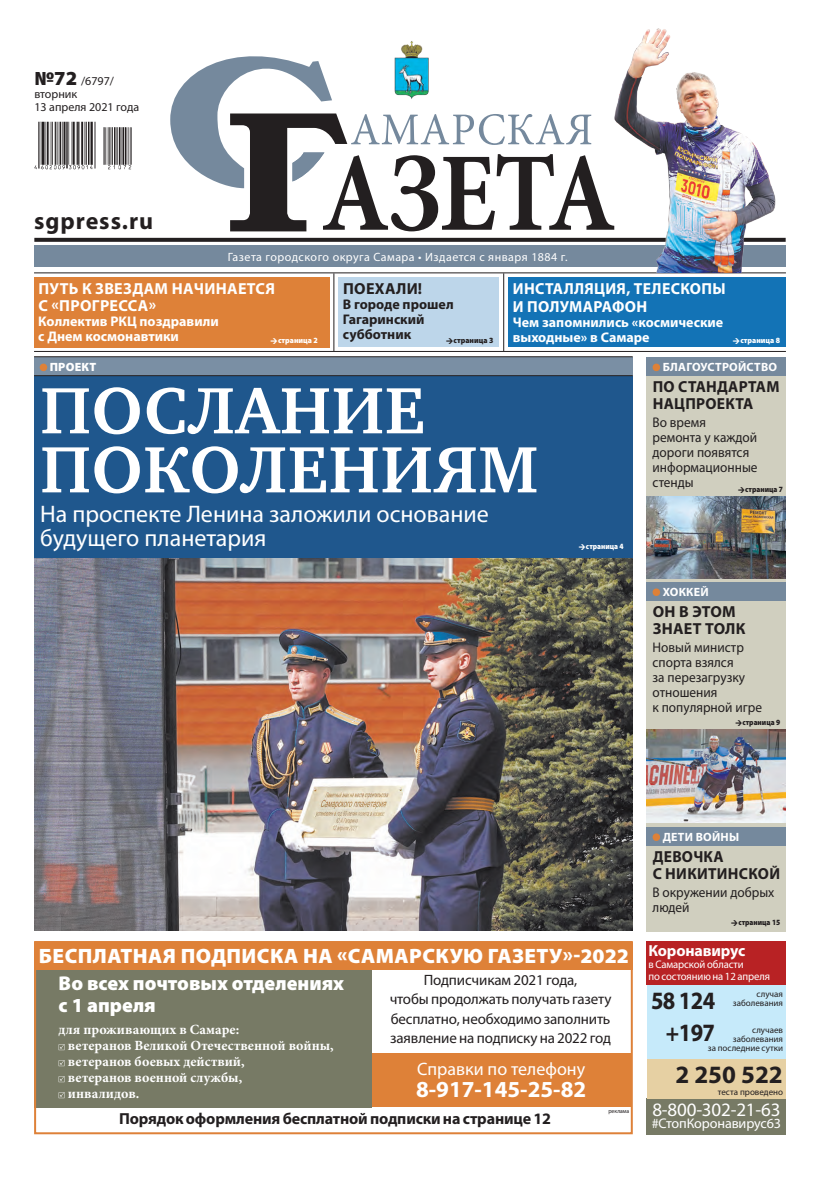
<style>
.page{position:relative;width:820px;height:1191px;background:#fff}
.page>*{position:absolute;margin:0;border:0;box-sizing:border-box;transform-origin:0 0}
.t1{font:700 67px/59px "Charter C";letter-spacing:.01em;color:#fff}
.t2{font:700 25px "Myriad Pro";letter-spacing:-.025em;color:#231f20;scale:.9 1}
.t3{font:700 25px "Myriad Pro";letter-spacing:-.025em;color:#231f20}
.t4{font:24px/24px "Myriad Pro";color:#fff}
.t5{font:700 24px "Myriad Pro";letter-spacing:.04em;color:#231f20}
.t6{font:700 23px "Myriad Pro";color:#fff}
.t7{font:900 20.9px "Myriad Pro";letter-spacing:.02em;color:#fff}
.t8{font:900 20px/22px "Myriad Pro";color:#fff}
.t9{font:19px "Myriad Pro";letter-spacing:-.01em;color:#fff}
.t10{font:18px "Myriad Pro";color:#fff}
.t11{font:700 16px/17px "Myriad Pro";letter-spacing:.005em;color:#231f20}
.t12{font:700 16px/17px "Myriad Pro";letter-spacing:.02em;color:#fff}
.t13{font:700 16px "Myriad Pro";letter-spacing:-.01em;color:#fff}
.t14{font:15px/19.1px "Myriad Pro";letter-spacing:-.01em;color:#231f20;text-align:center}
.t15{font:14px/15px "Myriad Pro";color:#231f20;scale:.95 1}
.t16{font:700 14px/16px "Minion Pro";color:#fff}
.t17{font:700 14px/15px "Myriad Pro";color:#fff}
.t18{font:700 14px/15px "Myriad Pro";color:#231f20}
.t19{font:14px "Myriad Pro";letter-spacing:-.01em;color:#fff}
.t20{font:12px "Myriad Pro";letter-spacing:.04em;color:#fff}
.t21{font:12px/13px "Myriad Pro";color:#231f20}
.t22{font:700 12px "Myriad Pro";letter-spacing:.02em;color:#fff}
.t23{font:900 12px "Myriad Pro";letter-spacing:.02em;color:#fff}
.t24{font:11px/12px "Myriad Pro";letter-spacing:-.01em;color:#fff}
.t25{font:9px/9px "Myriad Pro";color:#231f20;text-align:right}
.t26{font:900 8px "Myriad Pro";color:#231f20;scale:.9 1}
.t27{font:900 8px "Myriad Pro";color:#fff;scale:.95 1}
.t28{font:900 8px "Myriad Pro";color:#fff;scale:.9 1}
.t29{font:900 8px "Myriad Pro";color:#231f20;scale:.95 1}
.t30{font:6px "Myriad Pro";color:#231f20;scale:.95 1}
.s1{font-weight:900;font-size:20px}
</style>
<div class="page">
<img style="left:34px;top:558px;width:598px;height:372px">
<div style="left:647px;top:984px;width:138px;height:78px;background:#c6eafa"></div>
<div style="left:34px;top:374px;width:598px;height:184px;background:#1f578d"></div>
<div style="left:34px;top:246px;width:751px;height:21px;background:#75899d"></div>
<hr style="left:34px;top:351px;width:751px;height:1px;background:#231f20">
<div style="left:338px;top:277px;width:160px;height:70px;background:#bdd6ea"></div>
<div style="left:34px;top:277px;width:295px;height:71px;background:#de8138"></div>
<hr style="left:333px;top:273px;width:1px;height:78px;background:#231f20">
<hr style="left:503px;top:273px;width:1px;height:78px;background:#231f20">
<svg style="left:34px;top:238px;width:574px;height:4px;background:#2c2829"></svg>
<img style="left:34px;top:122px;width:98px;height:48px">
<div style="left:34px;top:357px;width:598px;height:19px;background:#7a8fa4"></div>
<hr style="left:34px;top:356px;width:598px;height:1px;background:#231f20">
<hr style="left:34px;top:375px;width:598px;height:1px;background:#231f20">
<div style="left:40px;top:363px;width:7px;height:8px;background:#de8138;border-radius:50%"></div>
<div style="left:646px;top:376px;width:139px;height:555px;background:#d0cfbf"></div>
<div style="left:646px;top:357px;width:139px;height:19px;background:#75899d"></div>
<div style="left:652px;top:363px;width:7px;height:8px;background:#de8138;border-radius:50%"></div>
<div style="left:646px;top:827px;width:139px;height:19px;background:#75899d"></div>
<div style="left:652px;top:833px;width:7px;height:8px;background:#de8138;border-radius:50%"></div>
<div style="left:646px;top:941px;width:139px;height:43px;background:#b82224"></div>
<div style="left:646px;top:1098px;width:139px;height:36px;background:#777a65"></div>
<div style="left:647px;top:1059px;width:138px;height:40px;background:#e6d0a3"></div>
<svg style="left:170px;top:41px;width:438px;height:190px"></svg>
<hr style="left:34px;top:272px;width:751px;height:1px;background:#231f20">
<div style="left:369px;top:1053px;width:262px;height:54px;background:#de8138"></div>
<div style="left:34px;top:967px;width:337px;height:140px;background:#777a65"></div>
<div style="left:34px;top:941px;width:598px;height:193px;border:2px solid #de8138"></div>
<div style="left:34px;top:942px;width:598px;height:27px;background:#de8138"></div>
<svg style="left:59px;top:1044px;width:6px;height:6px"></svg>
<svg style="left:59px;top:1060px;width:6px;height:6px"></svg>
<svg style="left:59px;top:1076px;width:6px;height:6px"></svg>
<svg style="left:59px;top:1092px;width:6px;height:6px"></svg>
<div style="left:508px;top:277px;width:277px;height:70px;background:#1373b6"></div>
<img style="left:608px;top:28px;width:178px;height:244px">
<div style="left:646px;top:582px;width:139px;height:19px;background:#75899d"></div>
<div style="left:652px;top:588px;width:7px;height:8px;background:#de8138;border-radius:50%"></div>
<img style="left:646px;top:729px;width:139px;height:93px">
<img style="left:646px;top:496px;width:139px;height:82px">
<p class="t21" style="left:34px;top:74px;width:106px"><span class="s1">№72</span> /6797/ вторник<br>13 апреля 2021 года</p>
<h3 class="t5" style="left:34px;top:206px;width:120px">sgpress.ru</h3>
<p class="t20" style="left:228px;top:249px;width:341px">Газета городского округа Самара • Издается с января 1884 г.</p>
<p class="t12" style="left:38px;top:279px;width:238px">ПУТЬ К ЗВЕЗДАМ НАЧИНАЕТСЯ<br>С «ПРОГРЕССА»</p>
<p class="t17" style="left:38px;top:313px;width:182px">Коллектив РКЦ поздравили с Днем космонавтики</p>
<p class="t27" style="left:278px;top:335px;width:43px">страница 2</p>
<p class="t11" style="left:343px;top:279px;width:81px">ПОЕХАЛИ!</p>
<p class="t18" style="left:343px;top:296px;width:112px">В городе прошел<br>Гагаринский субботник</p>
<p class="t29" style="left:453px;top:335px;width:43px">страница 3</p>
<p class="t12" style="left:512px;top:279px;width:214px;line-height:18px">ИНСТАЛЛЯЦИЯ, ТЕЛЕСКОПЫ<br>И ПОЛУМАРАФОН</p>
<p class="t17" style="left:512px;top:314px;width:212px">Чем запомнились «космические выходные» в Самаре</p>
<p class="t27" style="left:740px;top:335px;width:43px">страница 8</p>
<p class="t23" style="left:50px;top:360px;width:48px">ПРОЕКТ</p>
<h1 class="t1" style="left:40px;top:382px;width:499px">ПОСЛАНИЕ<br>ПОКОЛЕНИЯМ</h1>
<h3 class="t4" style="left:40px;top:502px;width:450px">На проспекте Ленина заложили основание будущего планетария</h3>
<p class="t28" style="left:585px;top:541px;width:43px">страница 4</p>
<p class="t22" style="left:662px;top:359px;width:116px">БЛАГОУСТРОЙСТВО</p>
<p class="t11" style="left:652px;top:378px;width:128px">ПО СТАНДАРТАМ<br>НАЦПРОЕКТА</p>
<p class="t15" style="left:652px;top:415px;width:112px">Во время ремонта у каждой дороги появятся информационные стенды</p>
<p class="t26" style="left:745px;top:485px;width:43px">страница 7</p>
<p class="t22" style="left:662px;top:584px;width:47px">ХОККЕЙ</p>
<p class="t11" style="left:652px;top:603px;width:94px">ОН В ЭТОМ<br>ЗНАЕТ ТОЛК</p>
<p class="t15" style="left:652px;top:639px;width:117px">Новый министр спорта взялся<br>за перезагрузку отношения<br>к популярной игре</p>
<p class="t26" style="left:742px;top:718px;width:43px">страница 9</p>
<h3 class="t7" style="left:39px;top:944px;width:591px">БЕСПЛАТНАЯ ПОДПИСКА НА «САМАРСКУЮ ГАЗЕТУ»-2022</h3>
<p class="t14" style="left:389px;top:970px;width:223px">Подписчикам 2021 года,<br>чтобы продолжать получать газету бесплатно, необходимо заполнить заявление на подписку на 2022 год</p>
<h3 class="t8" style="left:59px;top:973px;width:287px">Во всех почтовых отделениях с 1 апреля</h3>
<p class="t16" style="left:68px;top:1021px;width:267px;text-indent:-9px">для проживающих в Самаре:<br>ветеранов Великой Отечественной войны, ветеранов боевых действий,<br>ветеранов военной службы,<br>инвалидов.</p>
<p class="t11" style="left:119px;top:1109px;width:433px">Порядок оформления бесплатной подписки на странице 12</p>
<p class="t10" style="left:417px;top:1057px;width:169px">Справки по телефону</p>
<h3 class="t6" style="left:416px;top:1073px;width:172px">8-917-145-25-82</h3>
<p class="t30" style="left:608px;top:1107px;width:24px">реклама</p>
<p class="t22" style="left:662px;top:829px;width:78px">ДЕТИ ВОЙНЫ</p>
<p class="t11" style="left:652px;top:847px;width:129px">ДЕВОЧКА<br>С НИКИТИНСКОЙ</p>
<p class="t15" style="left:652px;top:884px;width:130px">В окружении добрых людей</p>
<p class="t26" style="left:738px;top:917px;width:48px">страница 15</p>
<p class="t13" style="left:648px;top:940px;width:98px">Коронавирус</p>
<p class="t24" style="left:648px;top:958px;width:123px">в Самарской области<br>по состоянию на 12 апреля</p>
<h2 class="t2" style="left:650px;top:984px;width:73px">58 124</h2>
<p class="t25" style="left:732px;top:989px;width:52px">случая заболевания</p>
<p class="t25" style="left:707px;top:1025px;width:77px">случаев заболевания<br>за последние сутки</p>
<h2 class="t3" style="left:675px;top:1058px;width:109px">2 250 522</h2>
<h2 class="t2" style="left:665px;top:1016px;width:56px">+197</h2>
<p class="t25" style="left:717px;top:1087px;width:67px">теста проведено</p>
<h3 class="t9" style="left:652px;top:1098px;width:129px">8-800-302-21-63</h3>
<p class="t19" style="left:651px;top:1114px;width:131px">#СтопКоронавирус63</p>
</div>
